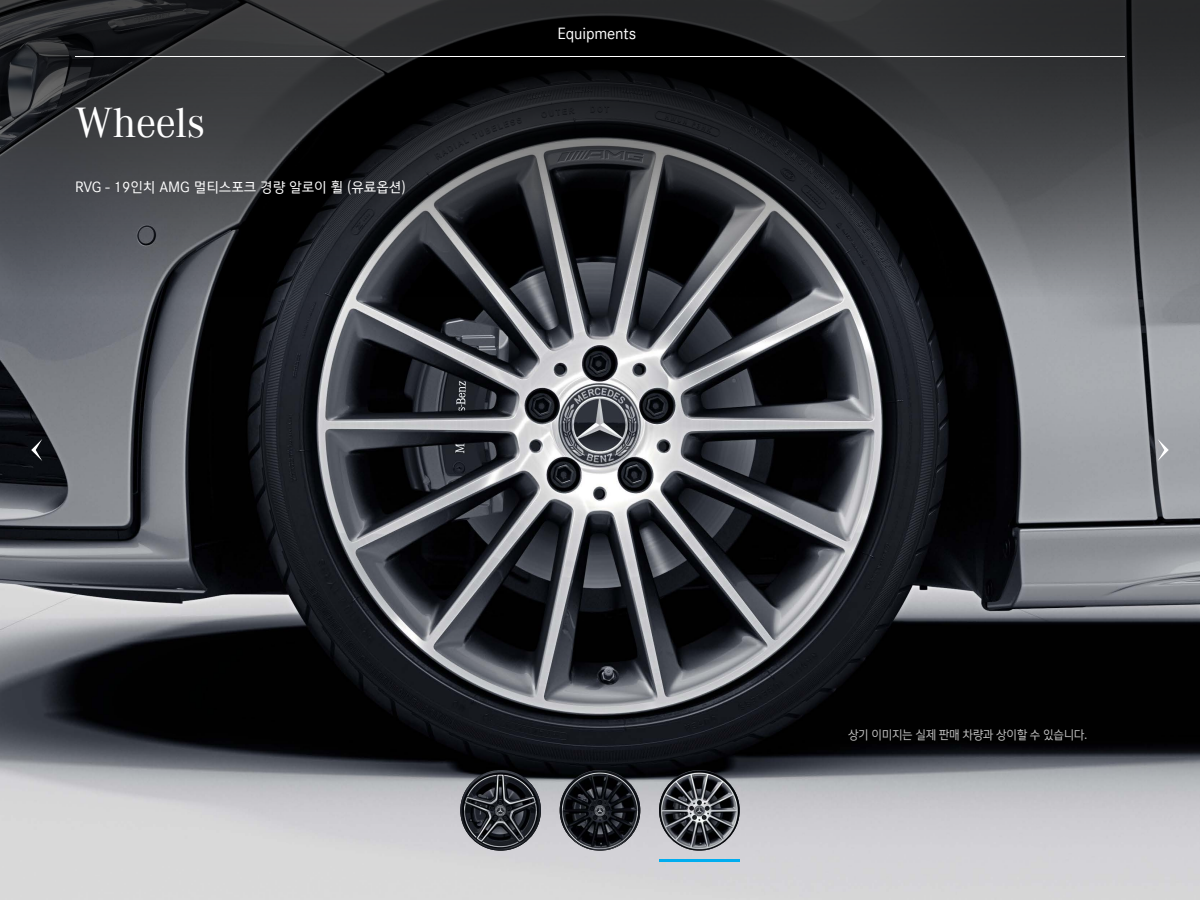
<style>
.page{position:relative;width:1200px;height:900px;background:#fff}
.page>*{position:absolute;margin:0;border:0;box-sizing:border-box;transform-origin:0 0}
.t1{font:43.75px "MBK Corporate A";letter-spacing:-.01em;color:#fff}
.t2{font:16.88px "MBK Corporate S";letter-spacing:-.01em;color:#fff}
.t3{font:15.62px "MBK Corporate S";color:#fff}
.t4{font:13.75px "MBK Corporate S";letter-spacing:-.02em;color:#bfbfbf;scale:.95 1}
</style>
<div class="page">
<img style="left:0;top:297px;width:1200px;height:603px">
<svg style="left:0;top:0;width:1200px;height:297px;background:#2f3133"></svg>
<hr style="left:75px;top:56px;width:1050px;height:1px;background:#fff">
<svg style="left:31px;top:439px;width:11px;height:22px"></svg>
<svg style="left:1158px;top:439px;width:11px;height:22px"></svg>
<hr style="left:659px;top:859px;width:81px;height:3px;background:#00adef">
<img style="left:460px;top:770px;width:81px;height:81px;border-radius:40px">
<img style="left:560px;top:770px;width:80px;height:81px;border-radius:40px">
<img style="left:659px;top:770px;width:81px;height:81px;border-radius:40px">
<h1 class="t1" style="left:75px;top:99px;width:132px">Wheels</h1>
<p class="t3" style="left:75px;top:178px;width:332px">RVG - 19인치 AMG 멀티스포크 경량 알로이 휠 (유료옵션(</p>
<p class="t2" style="left:558px;top:24px;width:80px">Equipments</p>
<p class="t4" style="left:848px;top:726px;width:254px">상기 이미지는 실제 판매 차량과 상이할 수 있습니다.</p>
</div>
